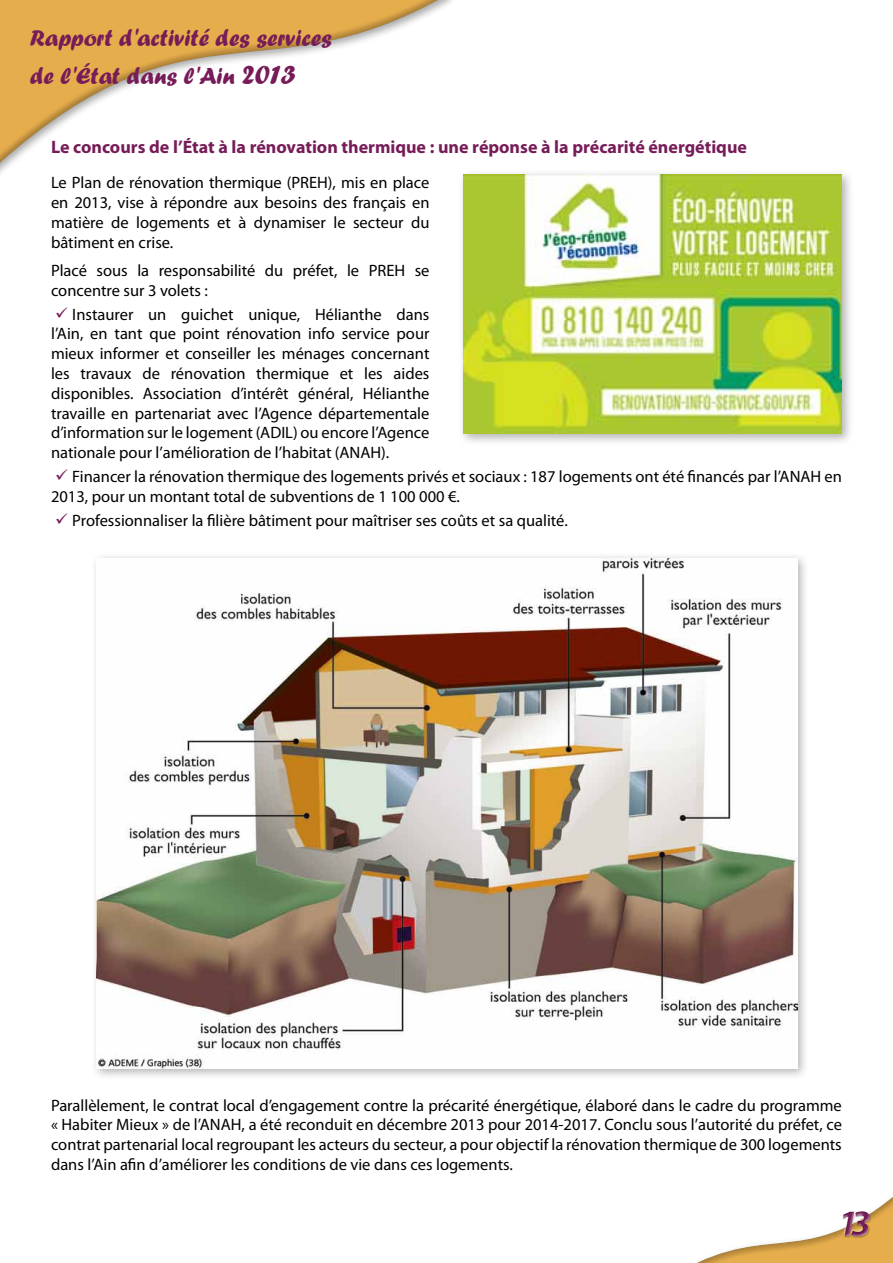
<style>
.page{position:relative;width:893px;height:1263px;background:#fff}
.page>*{position:absolute;margin:0;border:0;box-sizing:border-box;transform-origin:0 0}
.t1{font:italic 700 37.5px "Myriad Pro";color:#761c58}
.t2{font:24px/38.4px "Forte";color:#761c58}
.t3{font:700 18px "Myriad Pro";color:#761c58}
.t4{font:16.5px/19.8px "Myriad Pro";color:#000;text-align:justify}
.s1{font-size:28.5px}
</style>
<div class="page">
<div style="left:678px;top:1176px;width:215px;height:87px;background:#000;opacity:.4"></div>
<div style="left:0;top:0;width:448px;height:185px;background:#000;opacity:.4"></div>
<div style="left:841px;top:1212px;width:30px;height:26px;background:#fff;opacity:.6"></div>
<div style="left:841px;top:1208px;width:30px;height:28px;background:#000;opacity:.3"></div>
<div style="left:457px;top:169px;width:397px;height:277px;background:#000;opacity:.3"></div>
<img style="left:463px;top:175px;width:379px;height:259px">
<div style="left:91px;top:552px;width:719px;height:529px;background:#000;opacity:.3"></div>
<img style="left:97px;top:558px;width:700px;height:510px">
<h2 class="t2" style="left:30px;top:18px;width:304px">Rapport d'activité des services de l'état dans l'Ain <span class="s1">2013</span></h2>
<p class="t3" style="left:51px;top:137px;width:697px">Le concours de l’État à la rénovation thermique : une réponse à la précarité énergétique</p>
<p class="t4" style="left:51px;top:173px;width:380px">Le Plan de rénovation thermique (PREH), mis en place en 2013, vise à répondre aux besoins des français en matière de logements et à dynamiser le secteur du bâtiment en crise.</p>
<p class="t4" style="left:51px;top:261px;width:380px">Placé sous la responsabilité du préfet, le PREH se concentre sur 3 volets :</p>
<p class="t4" style="left:51px;top:305px;width:380px;text-indent:21px">Instaurer un guichet unique, Hélianthe dans l’Ain, en tant que point rénovation info service pour mieux informer et conseiller les ménages concernant les travaux de rénovation thermique et les aides disponibles. Association d’intérêt général, Hélianthe travaille en partenariat avec l’Agence départementale d’information sur le logement (ADIL) ou encore l’Agence nationale pour l’amélioration de l’habitat (ANAH).</p>
<p class="t4" style="left:51px;top:467px;width:792px;text-indent:21px">Financer la rénovation thermique des logements privés et sociaux : 187 logements ont été financés par l’ANAH en<br>2013, pour un montant total de subventions de 1 100 000 €.</p>
<p class="t4" style="left:72px;top:511px;width:497px">Professionnaliser la filière bâtiment pour maîtriser ses coûts et sa qualité.</p>
<p class="t4" style="left:51px;top:1095px;width:792px">Parallèlement, le contrat local d’engagement contre la précarité énergétique, élaboré dans le cadre du programme « Habiter Mieux » de l’ANAH, a été reconduit en décembre 2013 pour 2014-2017. Conclu sous l’autorité du préfet, ce contrat partenarial local regroupant les acteurs du secteur, a pour objectif la rénovation thermique de 300 logements dans l’Ain afin d’améliorer les conditions de vie dans ces logements.</p>
<h1 class="t1" style="left:837px;top:1202px;width:35px">13</h1>
</div>
